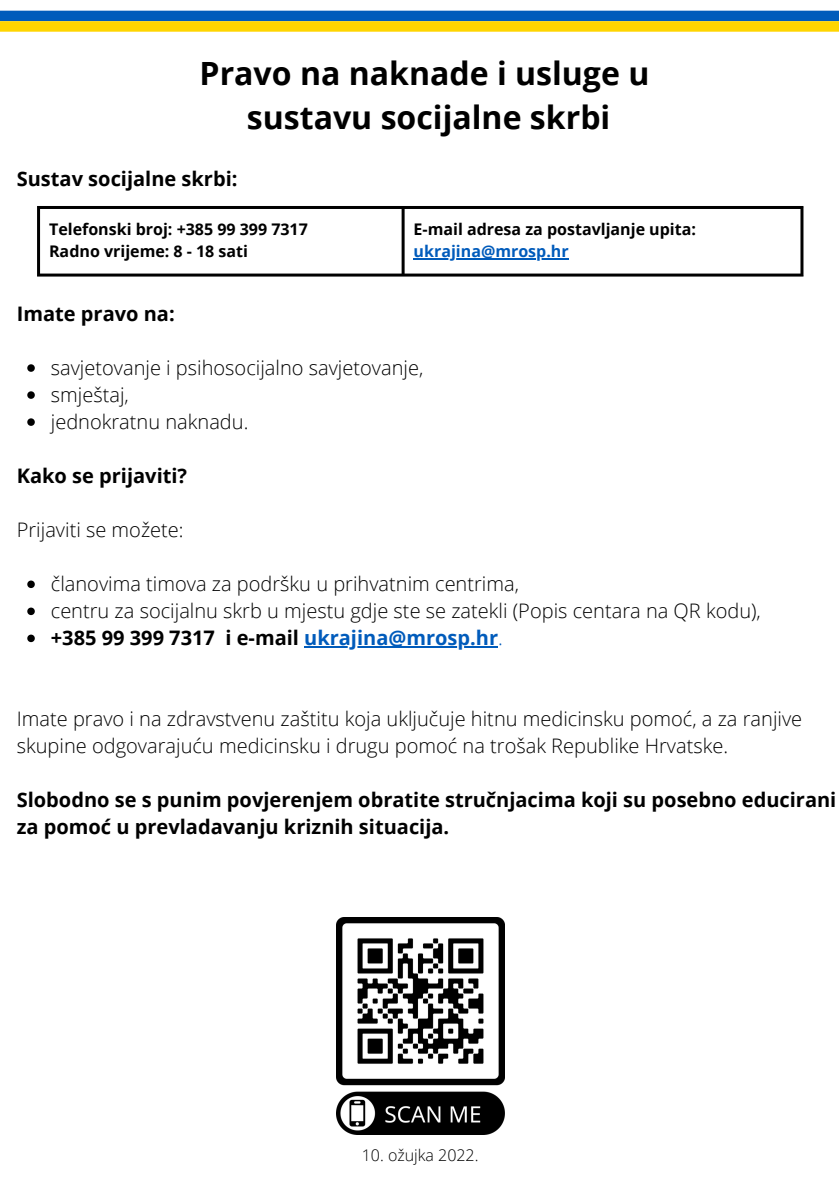
<style>
.page{position:relative;width:839px;height:1191px;background:#fff}
.page>*{position:absolute;margin:0;border:0;box-sizing:border-box;transform-origin:0 0}
.t1{font:700 32px "Open Sans";color:#000}
.t2{font:300 20px/27px "Open Sans";color:#000}
.t3{font:700 20px/27px "Open Sans";color:#000}
.t4{font:700 16px "Open Sans";color:#000}
.t5{font:700 16px "Open Sans";color:#005bbb}
.t6{font:300 16px "Open Sans";color:#000}
.s1{color:#005bbb}
.s2{font-weight:300;color:#005bbb}
</style>
<div class="page">
<svg style="left:27px;top:364px;width:8px;height:8px"></svg>
<svg style="left:27px;top:391px;width:8px;height:8px"></svg>
<svg style="left:27px;top:418px;width:8px;height:8px"></svg>
<svg style="left:27px;top:581px;width:8px;height:7px"></svg>
<svg style="left:27px;top:608px;width:8px;height:7px"></svg>
<svg style="left:27px;top:635px;width:8px;height:7px"></svg>
<hr style="left:304px;top:647px;width:194px;height:1px;background:#005bbb">
<div style="left:0;top:11px;width:838px;height:10px;background:#005bbb"></div>
<div style="left:0;top:21px;width:838px;height:11px;background:#ffd500"></div>
<hr style="left:413px;top:258px;width:156px;height:1px;background:#005bbb">
<hr style="left:37px;top:209px;width:3px;height:65px;background:#000">
<hr style="left:401px;top:209px;width:3px;height:65px;background:#000">
<hr style="left:800px;top:209px;width:3px;height:65px;background:#000">
<hr style="left:37px;top:206px;width:766px;height:3px;background:#000">
<hr style="left:37px;top:274px;width:766px;height:3px;background:#000">
<img style="left:336px;top:917px;width:168px;height:218px">
<p class="t1" style="left:199px;top:51px;width:451px">Pravo na naknade i usluge u</p>
<p class="t1" style="left:247px;top:94px;width:365px">sustavu socijalne skrbi</p>
<p class="t3" style="left:17px;top:164px;width:222px">Sustav socijalne skrbi:</p>
<p class="t4" style="left:49px;top:218px;width:260px">Telefonski broj: +385 99 399 7317</p>
<p class="t4" style="left:49px;top:240px;width:200px">Radno vrijeme: 8 - 18 sati</p>
<p class="t3" style="left:17px;top:299px;width:159px">Imate pravo na:</p>
<p class="t4" style="left:413px;top:218px;width:284px">E-mail adresa za postavljanje upita:</p>
<p class="t5" style="left:413px;top:240px;width:157px">ukrajina@mrosp.hr</p>
<p class="t2" style="left:51px;top:354px;width:374px">savjetovanje i psihosocijalno savjetovanje,</p>
<p class="t2" style="left:51px;top:381px;width:79px">smještaj,</p>
<p class="t2" style="left:51px;top:408px;width:199px">jednokratnu naknadu.</p>
<p class="t3" style="left:17px;top:462px;width:172px">Kako se prijaviti?</p>
<p class="t2" style="left:17px;top:516px;width:168px">Prijaviti se možete:</p>
<p class="t2" style="left:51px;top:570px;width:469px">članovima timova za podršku u prihvatnim centrima,</p>
<p class="t2" style="left:51px;top:597px;width:711px">centru za socijalnu skrb u mjestu gdje ste se zatekli (Popis centara na QR kodu),</p>
<p class="t3" style="left:51px;top:624px;width:453px">+385 99 399 7317 i e-mail <span class="s1">ukrajina@mrosp.hr</span><span class="s2">.</span></p>
<p class="t2" style="left:17px;top:705px;width:786px">Imate pravo i na zdravstvenu zaštitu koja uključuje hitnu medicinsku pomoć, a za ranjive skupine odgovarajuću medicinsku i drugu pomoć na trošak Republike Hrvatske.</p>
<p class="t3" style="left:17px;top:786px;width:821px">Slobodno se s punim povjerenjem obratite stručnjacima koji su posebno educirani za pomoć u prevladavanju kriznih situacija.</p>
<p class="t6" style="left:362px;top:1144px;width:118px">10. ožujka 2022.</p>
</div>
